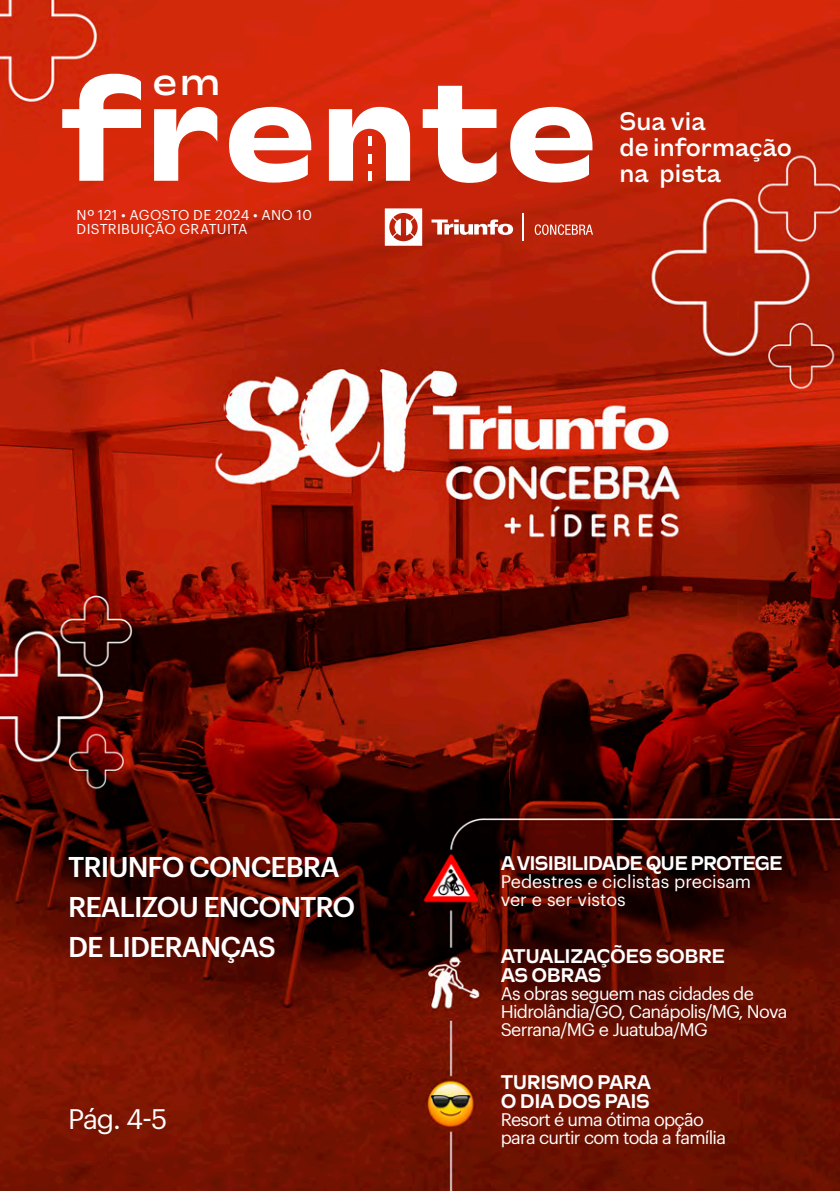
<style>
.page{position:relative;width:840px;height:1191px;background:#fff}
.page>*{position:absolute;margin:0;border:0;box-sizing:border-box;transform-origin:0 0}
.t1{font:500 40.2px "CA Slalom Extended";color:#fff}
.t2{font:500 28px/40px "Graphik";letter-spacing:-.035em;color:#fff}
.t3{font:27.6px "Graphik";color:#fff}
.t4{font:500 26px "CA Slalom";color:#fff}
.t5{font:700 20.4px/19px "CA Slalom";letter-spacing:-.02em;color:#fff}
.t6{font:700 20.4px "CA Slalom";letter-spacing:-.04em;color:#fff}
.t7{font:17.8px/17.8px "Graphik";letter-spacing:-.04em;color:#fff}
.t8{font:17.8px/17.8px "Graphik";color:#fff}
.t9{font:14px/14px "Graphik";letter-spacing:.02em;color:#fff}
</style>
<div class="page">
<img style="left:0;top:0;width:839px;height:1191px">
<svg style="left:62px;top:74px;width:79px;height:107px"></svg>
<svg style="left:154px;top:107px;width:63px;height:74px"></svg>
<svg style="left:229px;top:107px;width:82px;height:76px"></svg>
<svg style="left:422px;top:86px;width:74px;height:97px"></svg>
<svg style="left:510px;top:107px;width:82px;height:76px"></svg>
<svg style="left:329px;top:107px;width:81px;height:74px"></svg>
<svg style="left:431px;top:219px;width:82px;height:16px"></svg>
<svg style="left:384px;top:208px;width:38px;height:38px"></svg>
<svg style="left:522px;top:213px;width:1px;height:28px"></svg>
<svg style="left:534px;top:224px;width:58px;height:11px"></svg>
<p class="t1" style="left:152px;top:52px;width:70px">em</p>
<p class="t9" style="left:77px;top:207px;width:237px">Nº 121 • AGOSTO DE 2024 • ANO 10<br>DISTRIBUIÇÃO GRATUITA</p>
<p class="t4" style="left:619px;top:103px;width:88px">Sua via</p>
<p class="t4" style="left:619px;top:129px;width:174px">de informação</p>
<p class="t4" style="left:619px;top:155px;width:103px">na pista</p>
<p class="t2" style="left:68px;top:844px;width:288px">TRIUNFO CONCEBRA<br>REALIZOU ENCONTRO<br>DE LIDERANÇAS</p>
<p class="t3" style="left:68px;top:1097px;width:101px">Pág. 4-5</p>
<p class="t6" style="left:500px;top:848px;width:283px">A VISIBILIDADE QUE PROTEGE</p>
<p class="t8" style="left:500px;top:871px;width:252px">Pedestres e ciclistas precisam ver e ser vistos</p>
<p class="t5" style="left:500px;top:945px;width:226px">ATUALIZAÇÕES SOBRE</p>
<p class="t5" style="left:500px;top:964px;width:102px">AS OBRAS</p>
<p class="t7" style="left:500px;top:983px;width:288px">As obras seguem nas cidades de<br>Hidrolândia/GO, Canápolis/MG, Nova<br>Serrana/MG e Juatuba/MG</p>
<p class="t5" style="left:500px;top:1072px;width:152px">TURISMO PARA<br>O DIA DOS PAIS</p>
<p class="t7" style="left:500px;top:1109px;width:227px">Resort é uma ótima opção para curtir com toda a família</p>
</div>
